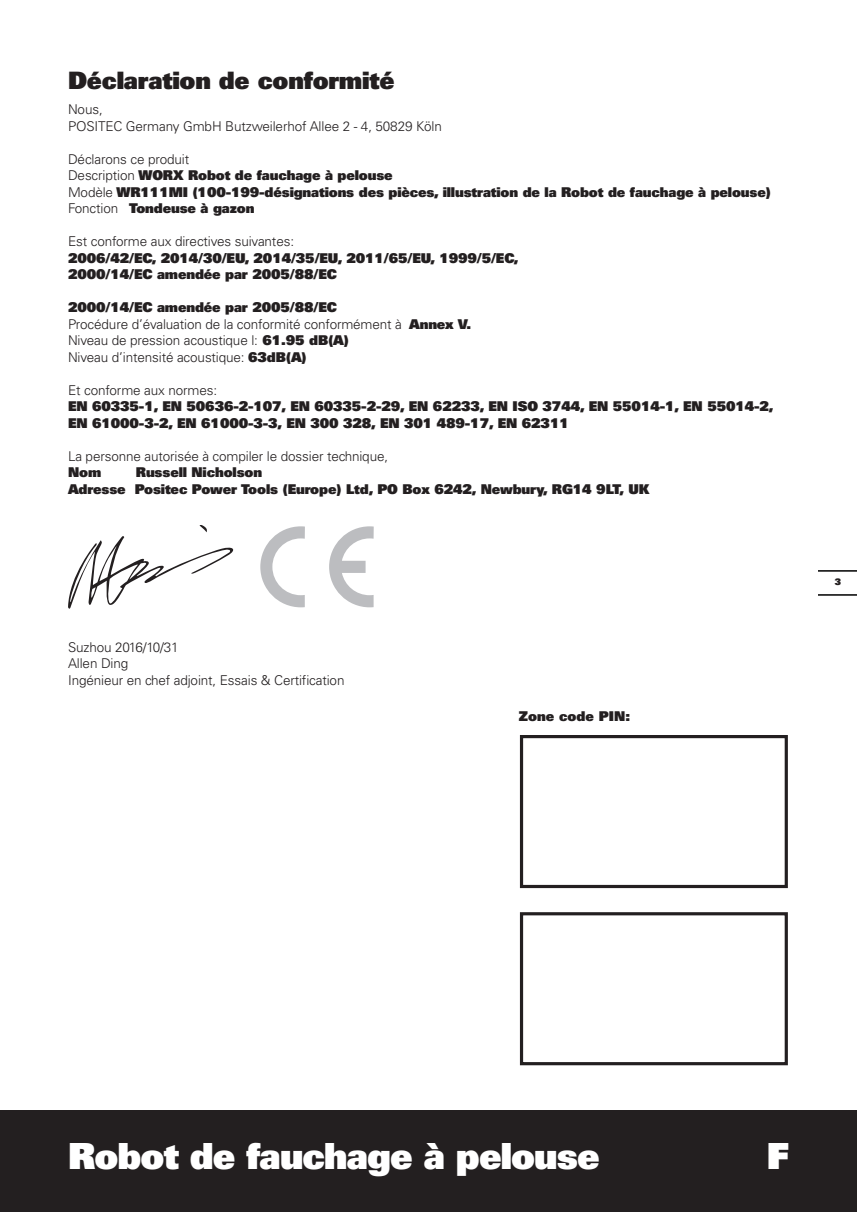
<style>
.page{position:relative;width:857px;height:1212px;background:#fff}
.page>*{position:absolute;margin:0;border:0;box-sizing:border-box;transform-origin:0 0}
.t1{font:900 36px "Univers";letter-spacing:-.025em;color:#fff}
.t2{font:900 24px "Univers";letter-spacing:-.01em;color:#231f20}
.t3{font:900 13.5px/16.5px "Univers";letter-spacing:-.01em;color:#231f20}
.t4{font:300 13.5px/16.5px "Univers";letter-spacing:-.01em;color:#231f20}
.t5{font:900 9px "Univers";color:#231f20}
.s1{font-weight:300}
.s2{font-weight:900}
</style>
<div class="page">
<div style="left:0;top:1110px;width:857px;height:102px;background:#231f20"></div>
<hr style="left:819px;top:594px;width:38px;height:2px;background:#000">
<hr style="left:819px;top:570px;width:38px;height:2px;background:#000">
<svg style="left:68px;top:525px;width:166px;height:84px"></svg>
<svg style="left:260px;top:526px;width:45px;height:81px"></svg>
<svg style="left:329px;top:526px;width:45px;height:81px"></svg>
<div style="left:520px;top:735px;width:268px;height:153px;border:3px solid #231f20"></div>
<div style="left:520px;top:912px;width:268px;height:153px;border:3px solid #231f20"></div>
<h2 class="t2" style="left:68px;top:64px;width:328px">Déclaration de conformité</h2>
<p class="t4" style="left:68px;top:101px;width:375px">Nous,<br>POSITEC Germany GmbH Butzweilerhof Allee 2 - 4, 50829 Köln</p>
<p class="t3" style="left:68px;top:150px;width:704px"><span class="s1">Déclarons ce produit<br>Description</span> WORX Robot de fauchage à pelouse<br><span class="s1">Modèle</span> WR111MI (100-199-désignations des pièces, illustration de la Robot de fauchage à pelouse)<br><span class="s1">Fonction</span> Tondeuse à gazon</p>
<p class="t4" style="left:68px;top:233px;width:227px">Est conforme aux directives suivantes:</p>
<p class="t3" style="left:68px;top:249px;width:452px">2006/42/EC, 2014/30/EU, 2014/35/EU, 2011/65/EU, 1999/5/EC,<br>2000/14/EC amendée par 2005/88/EC</p>
<p class="t4" style="left:68px;top:299px;width:405px"><span class="s2">2000/14/EC amendée par 2005/88/EC<br></span>Procédure d’évaluation de la conformité conformément à <span class="s2">Annex V.<br></span>Niveau de pression acoustique l: <span class="s2">61.95 dB(A)<br></span>Niveau d’intensité acoustique: <span class="s2">63dB(A)</span></p>
<p class="t4" style="left:68px;top:382px;width:151px">Et conforme aux normes:</p>
<p class="t3" style="left:68px;top:398px;width:707px">EN 60335-1, EN 50636-2-107, EN 60335-2-29, EN 62233, EN ISO 3744, EN 55014-1, EN 55014-2,<br>EN 61000-3-2, EN 61000-3-3, EN 300 328, EN 301 489-17, EN 62311</p>
<p class="t4" style="left:68px;top:448px;width:322px">La personne autorisée à compiler le dossier technique,</p>
<p class="t3" style="left:68px;top:464px;width:35px">Nom</p>
<p class="t3" style="left:68px;top:464px;width:583px;text-indent:68px">Russell Nicholson<br>Adresse Positec Power Tools (Europe) Ltd, PO Box 6242, Newbury, RG14 9LT, UK</p>
<p class="t4" style="left:68px;top:639px;width:278px">Suzhou 2016/10/31<br>Allen Ding<br>Ingénieur en chef adjoint, Essais &amp; Certification</p>
<p class="t3" style="left:519px;top:708px;width:113px">Zone code PIN:</p>
<p class="t5" style="left:834px;top:576px;width:8px">3</p>
<h1 class="t1" style="left:68px;top:1132px;width:533px">Robot de fauchage à pelouse</h1>
<h1 class="t1" style="left:767px;top:1132px;width:23px">F</h1>
</div>
